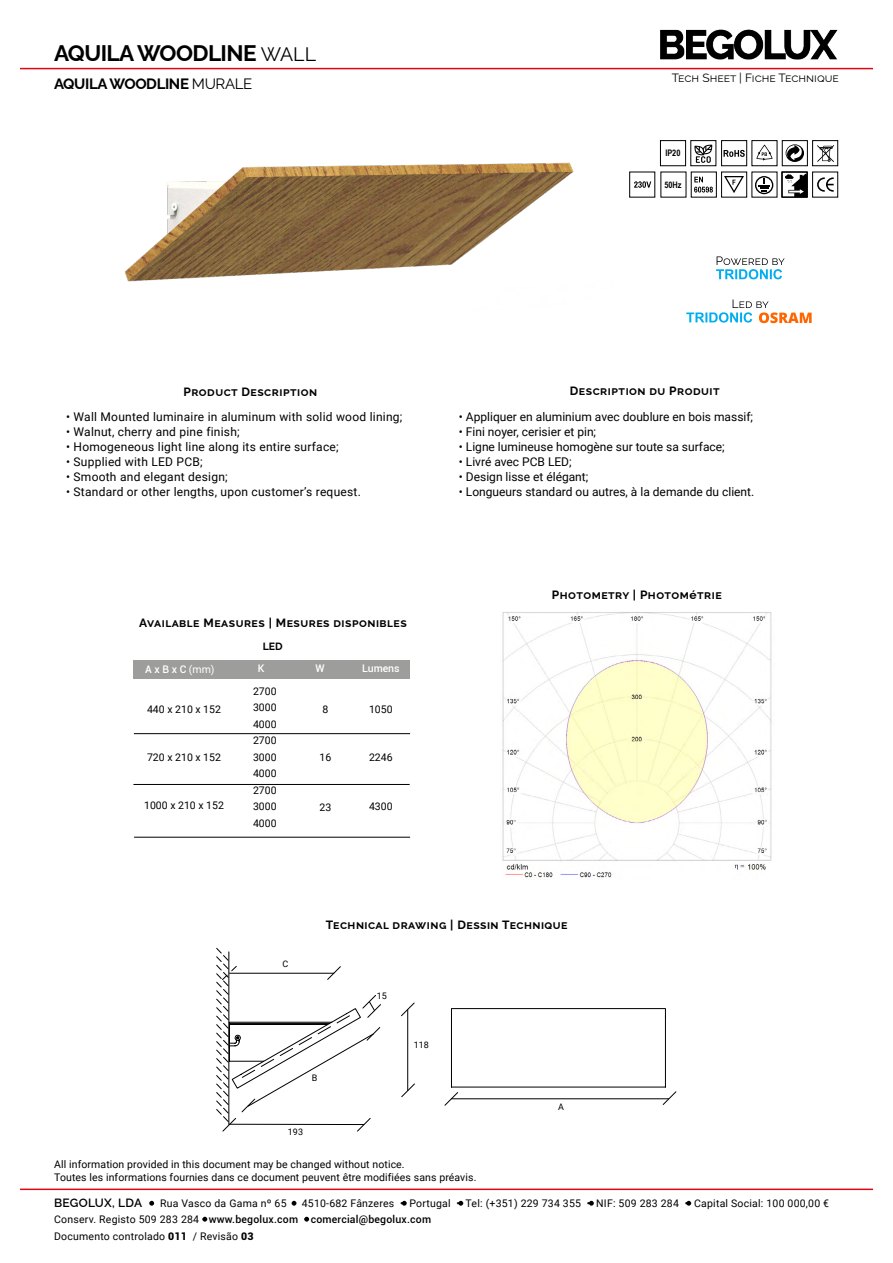
<style>
.page{position:relative;width:893px;height:1263px;background:#fff}
.page>*{position:absolute;margin:0;border:0;box-sizing:border-box;transform-origin:0 0}
.t1{font:700 22.5px "Raleway";letter-spacing:-.025em;color:#000}
.t2{font:700 15px "Raleway";letter-spacing:-.025em;color:#000}
.t3{font:12px "Roboto";letter-spacing:.015em;color:#000}
.t4{font:700 12px "Raleway";letter-spacing:.04em;color:#000}
.t5{font:12px "Raleway";color:#000}
.t6{font:10.5px/16.5px "Roboto";letter-spacing:.01em;color:#000}
.t7{font:500 10.5px "Roboto";color:#fff}
.t8{font:700 10.5px "Raleway";color:#000}
.t9{font:9px "Roboto";color:#000}
.t10{font:700 9px "Arial Narrow";color:#000}
.s1{font-weight:400;font-size:19.5px}
.s2{font-weight:400}
.s3{font-family:"Raleway";font-weight:600;font-size:12px}
.s4{font-weight:500}
.s5{font-weight:900}
</style>
<div class="page">
<hr style="left:20px;top:1188px;width:853px;height:2px;background:#e30613">
<svg style="left:292px;top:1201px;width:4px;height:5px"></svg>
<svg style="left:304px;top:1217px;width:5px;height:4px"></svg>
<svg style="left:149px;top:1201px;width:5px;height:5px"></svg>
<svg style="left:202px;top:1217px;width:5px;height:4px"></svg>
<svg style="left:402px;top:1201px;width:5px;height:5px"></svg>
<svg style="left:458px;top:1201px;width:5px;height:5px"></svg>
<svg style="left:589px;top:1201px;width:5px;height:5px"></svg>
<svg style="left:686px;top:1201px;width:5px;height:5px"></svg>
<img style="left:660px;top:29px;width:178px;height:31px">
<hr style="left:20px;top:68px;width:853px;height:1px;background:#e30613">
<img style="left:502px;top:612px;width:270px;height:266px">
<svg style="left:716px;top:256px;width:69px;height:23px"></svg>
<svg style="left:686px;top:299px;width:126px;height:24px"></svg>
<svg style="left:634px;top:181px;width:17px;height:7px"></svg>
<svg style="left:694px;top:177px;width:19px;height:16px"></svg>
<svg style="left:724px;top:176px;width:20px;height:17px"></svg>
<svg style="left:817px;top:177px;width:17px;height:15px"></svg>
<svg style="left:723px;top:150px;width:22px;height:7px"></svg>
<svg style="left:786px;top:144px;width:18px;height:18px"></svg>
<svg style="left:756px;top:145px;width:17px;height:15px"></svg>
<svg style="left:817px;top:145px;width:17px;height:17px"></svg>
<div style="left:721px;top:172px;width:26px;height:25px;border:1px solid #000"></div>
<div style="left:721px;top:140px;width:26px;height:26px;border:1px solid #000"></div>
<div style="left:782px;top:140px;width:26px;height:26px;border:1px solid #000"></div>
<div style="left:812px;top:140px;width:26px;height:26px;border:1px solid #000"></div>
<div style="left:782px;top:172px;width:26px;height:25px;border:1px solid #000"></div>
<svg style="left:785px;top:174px;width:20px;height:21px"></svg>
<svg style="left:755px;top:176px;width:18px;height:18px"></svg>
<div style="left:782px;top:172px;width:25px;height:25px;border:1px solid #000"></div>
<svg style="left:694px;top:144px;width:19px;height:19px"></svg>
<div style="left:660px;top:140px;width:26px;height:26px;border:1px solid #000"></div>
<img style="left:125px;top:162px;width:449px;height:120px">
<div style="left:134px;top:660px;width:276px;height:19px;background:#9d9d9c"></div>
<hr style="left:134px;top:733px;width:276px;height:1px;background:#000">
<hr style="left:133px;top:784px;width:277px;height:1px;background:#000">
<hr style="left:134px;top:837px;width:276px;height:1px;background:#000">
<hr style="left:407px;top:1010px;width:1px;height:80px;background:#000">
<svg style="left:401px;top:1083px;width:14px;height:14px"></svg>
<svg style="left:401px;top:1002px;width:14px;height:14px"></svg>
<svg style="left:216px;top:948px;width:165px;height:183px"></svg>
<svg style="left:444px;top:1008px;width:232px;height:98px"></svg>
<h1 class="t1" style="left:54px;top:35px;width:264px">AQUILA WOODLINE <span class="s1">WALL</span></h1>
<h2 class="t2" style="left:54px;top:71px;width:200px">AQUILA WOODLINE <span class="s2">MURALE</span></h2>
<p class="t5" style="left:672px;top:68px;width:169px">Tech Sheet | Fiche Technique</p>
<p class="t10" style="left:665px;top:146px;width:17px">IP20</p>
<p class="t10" style="left:664px;top:178px;width:19px">50Hz</p>
<p class="t4" style="left:183px;top:383px;width:135px">Product Description</p>
<p class="t3" style="left:66px;top:409px;width:338px">• Wall Mounted luminaire in aluminum with solid wood lining;</p>
<p class="t3" style="left:66px;top:424px;width:175px">• Walnut, cherry and pine finish;</p>
<p class="t3" style="left:66px;top:439px;width:274px">• Homogeneous light line along its entire surface;</p>
<p class="t3" style="left:66px;top:454px;width:138px">• Supplied with LED PCB;</p>
<p class="t3" style="left:66px;top:469px;width:163px">• Smooth and elegant design;</p>
<p class="t3" style="left:66px;top:484px;width:296px">• Standard or other lengths, upon customer’s request.</p>
<p class="t4" style="left:139px;top:613px;width:269px">Available Measures | Mesures disponibles</p>
<p class="t8" style="left:263px;top:638px;width:21px">LED</p>
<p class="t7" style="left:145px;top:662px;width:71px">A x B x C <span class="s2">(mm)</span></p>
<p class="t7" style="left:316px;top:661px;width:11px">W</p>
<p class="t7" style="left:362px;top:661px;width:39px">Lumens</p>
<p class="t7" style="left:258px;top:661px;width:8px">K</p>
<p class="t6" style="left:147px;top:700px;width:75px">440 x 210 x 152</p>
<p class="t6" style="left:147px;top:748px;width:75px">720 x 210 x 152</p>
<p class="t6" style="left:144px;top:796px;width:81px">1000 x 210 x 152</p>
<p class="t6" style="left:253px;top:683px;width:25px;text-align:justify">2700<br>3000<br>4000<br>2700<br>3000<br>4000<br>2700<br>3000<br>4000</p>
<p class="t6" style="left:322px;top:701px;width:7px">8</p>
<p class="t6" style="left:369px;top:701px;width:25px">1050</p>
<p class="t6" style="left:319px;top:749px;width:13px">16</p>
<p class="t6" style="left:369px;top:749px;width:25px">2246</p>
<p class="t6" style="left:319px;top:798px;width:13px">23</p>
<p class="t6" style="left:369px;top:798px;width:25px">4300</p>
<p class="t4" style="left:570px;top:381px;width:151px">Description du Produit</p>
<p class="t3" style="left:459px;top:409px;width:296px">• Appliquer en aluminium avec doublure en bois massif;</p>
<p class="t3" style="left:459px;top:424px;width:139px">• Fini noyer, cerisier et pin;</p>
<p class="t3" style="left:459px;top:439px;width:267px">• Ligne lumineuse homogène sur toute sa surface;</p>
<p class="t3" style="left:459px;top:454px;width:114px">• Livré avec PCB LED;</p>
<p class="t3" style="left:459px;top:469px;width:131px">• Design lisse et élégant;</p>
<p class="t3" style="left:459px;top:484px;width:297px">• Longueurs standard ou autres, à la demande du client.</p>
<p class="t4" style="left:552px;top:585px;width:171px">Photometry | Photométrie</p>
<p class="t9" style="left:283px;top:957px;width:7px">C</p>
<p class="t4" style="left:326px;top:915px;width:244px">Technical drawing | Dessin Technique</p>
<p class="t9" style="left:377px;top:989px;width:12px">15</p>
<p class="t9" style="left:312px;top:1072px;width:7px">B</p>
<p class="t9" style="left:288px;top:1125px;width:17px">193</p>
<p class="t9" style="left:414px;top:1039px;width:17px">118</p>
<p class="t9" style="left:558px;top:1100px;width:7px">A</p>
<p class="t6" style="left:54px;top:1157px;width:424px;line-height:13.5px">All information provided in this document may be changed without notice.<br>Toutes les informations fournies dans ce document peuvent être modifiées sans préavis.</p>
<p class="t6" style="left:54px;top:1194px;width:776px"><span class="s3">BEGOLUX, LDA</span> • Rua Vasco da Gama nº 65 • 4510-682 Fânzeres • Portugal • Tel: (+351) 229 734 355 • NIF: 509 283 284 • Capital Social: 100 000,00 €<br>Conserv. Registo 509 283 284 • <span class="s4">www.begolux.com</span> • <span class="s4">comercial@begolux.com<br></span>Documento controlado <span class="s5">011</span> / Revisão <span class="s5">03</span></p>
</div>
